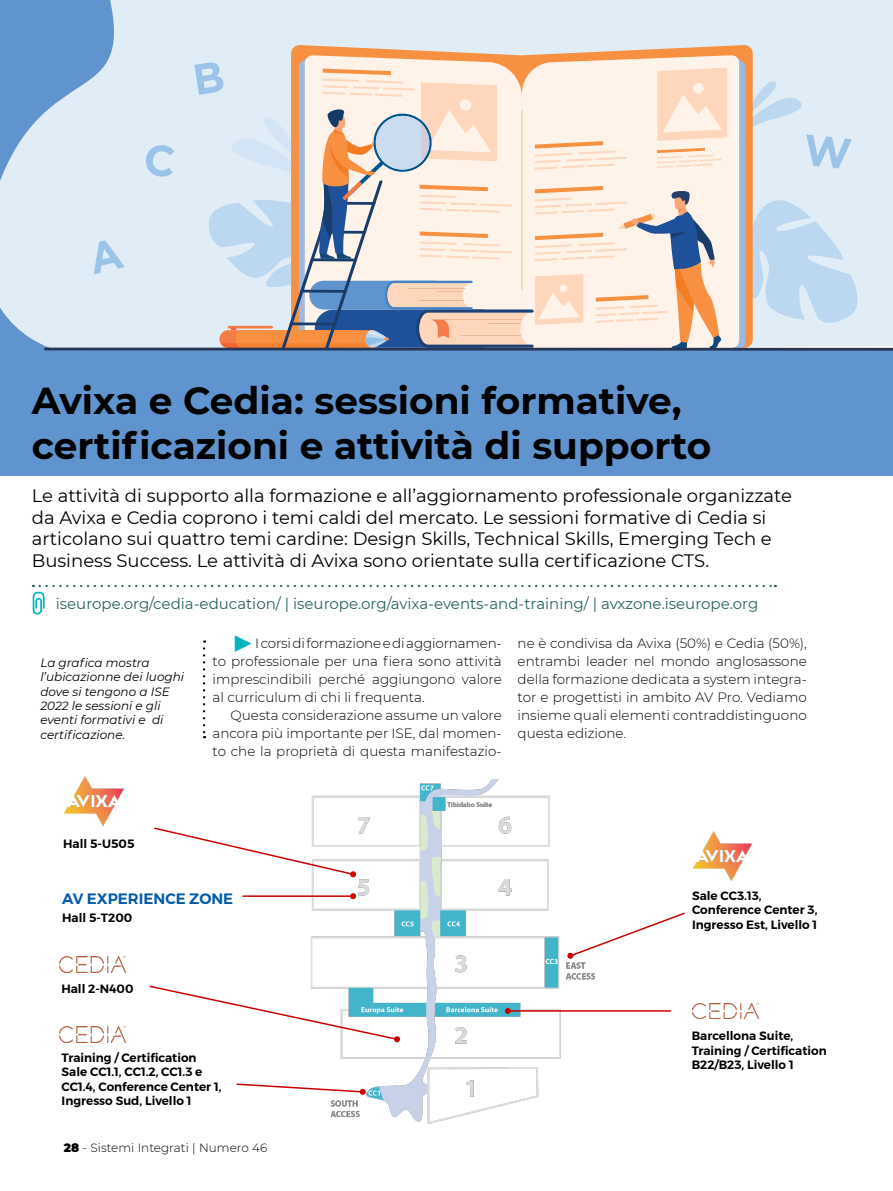
<style>
.page{position:relative;width:893px;height:1191px;background:#fff}
.page>*{position:absolute;margin:0;border:0;box-sizing:border-box;transform-origin:0 0}
.Testo{font:300 39px "Montserrat";color:#00b6bd}
.Titolo{font:700 37.5px/45px "Montserrat";color:#000}
.Sottotitolo{font:18px/21.6px "Montserrat";color:#000}
.Keywords{font:15px "Montserrat";color:#29625c}
.Caption_Testo_NERO{font:600 15px "Montserrat";color:#005baa}
.Testo-2{font:300 13.5px/18px "Montserrat";color:#000;text-align:justify}
.Caption_Testo_NERO-2{font:600 12px/14.4px "Montserrat";color:#000}
.Caption_Testo_NERO-3{font:italic 12px/14.4px "Montserrat";color:#000}
.t1{font:300 12px "Montserrat";color:#000}
.s1{font-weight:900}
</style>
<div class="page">
<div style="left:0;top:0;width:893px;height:476px;background:#6094ce"></div>
<svg style="left:0;top:0;width:893px;height:346px;fill:#e0edf6"></svg>
<svg style="left:291px;top:45px;width:231px;height:12px;background:#edb890"></svg>
<svg style="left:522px;top:45px;width:231px;height:12px;background:#edb890"></svg>
<svg style="left:44px;top:57px;width:849px;height:294px;background:#dedcdb"></svg>
<svg style="left:203px;top:648px;width:2px;height:90px"></svg>
<svg style="left:33px;top:585px;width:743px;height:29px"></svg>
<img style="left:310px;top:779px;width:300px;height:345px">
<svg style="left:236px;top:1082px;width:130px;height:12px"></svg>
<hr style="left:508px;top:1010px;width:163px;height:1px;background:#cb0101">
<svg style="left:505px;top:1008px;width:6px;height:6px"></svg>
<img style="left:60px;top:1026px;width:65px;height:16px">
<img style="left:65px;top:777px;width:58px;height:49px">
<svg style="left:149px;top:984px;width:251px;height:58px"></svg>
<img style="left:693px;top:1003px;width:65px;height:15px">
<svg style="left:154px;top:826px;width:202px;height:51px"></svg>
<img style="left:60px;top:956px;width:65px;height:16px">
<img style="left:693px;top:831px;width:58px;height:50px">
<hr style="left:242px;top:895px;width:111px;height:2px;background:#cb0101">
<svg style="left:350px;top:893px;width:6px;height:6px"></svg>
<svg style="left:567px;top:911px;width:118px;height:47px"></svg>
<p class="Titolo" style="left:32px;top:376px;width:681px">Avixa e Cedia: sessioni formative, certificazioni e attività di supporto</p>
<p class="Sottotitolo" style="left:32px;top:484px;width:762px">Le attività di supporto alla formazione e all’aggiornamento professionale organizzate da Avixa e Cedia coprono i temi caldi del mercato. Le sessioni formative di Cedia si articolano sui quattro temi cardine: Design Skills, Technical Skills, Emerging Tech e Business Success. Le attività di Avixa sono orientate sulla certificazione CTS.</p>
<p class="Keywords" style="left:56px;top:593px;width:704px">iseurope.org/cedia-education/ | iseurope.org/avixa-events-and-training/ | avxzone.iseurope.org</p>
<p class="Caption_Testo_NERO-3" style="left:40px;top:655px;width:145px">La grafica mostra l’ubicazionne dei luoghi dove si tengono a ISE<br>2022 le sessioni e gli eventi formativi e di certificazione.</p>
<p class="Testo" style="left:231px;top:614px;width:25px">▶</p>
<p class="Testo-2" style="left:213px;top:634px;width:291px;text-indent:43px">I corsi di formazione e di aggiornamen&shy;to professionale per una fiera sono attività imprescindibili perché aggiungono valore al curriculum di chi li frequenta.</p>
<p class="Testo-2" style="left:213px;top:706px;width:291px;text-indent:18px">Questa considerazione assume un valore ancora più importante per ISE, dal momen&shy;to che la proprietà di questa manifestazio-</p>
<p class="Testo-2" style="left:518px;top:634px;width:291px">ne è condivisa da Avixa (50%) e Cedia (50%), entrambi leader nel mondo anglosassone della formazione dedicata a system integra&shy;tor e progettisti in ambito AV Pro. Vediamo insieme quali elementi contraddistinguono questa edizione.</p>
<p class="Caption_Testo_NERO-2" style="left:63px;top:836px;width:73px">Hall 5-U505</p>
<p class="Caption_Testo_NERO" style="left:62px;top:886px;width:173px">AV EXPERIENCE ZONE</p>
<p class="Caption_Testo_NERO-2" style="left:62px;top:910px;width:72px">Hall 5-T200</p>
<p class="Caption_Testo_NERO-2" style="left:61px;top:981px;width:74px">Hall 2-N400</p>
<p class="Caption_Testo_NERO-2" style="left:62px;top:1050px;width:161px">Training / Certification<br>Sale CC1.1, CC1.2, CC1.3 e<br>CC1.4, Conference Center 1,<br>Ingresso Sud, Livello 1</p>
<p class="t1" style="left:64px;top:1140px;width:205px"><span class="s1">28</span> - Sistemi Integrati | Numero 46</p>
<p class="Caption_Testo_NERO-2" style="left:692px;top:888px;width:127px">Sale CC3.13,<br>Conference Center 3,<br>Ingresso Est, Livello 1</p>
<p class="Caption_Testo_NERO-2" style="left:692px;top:1028px;width:137px">Barcellona Suite,<br>Training / Certification<br>B22/B23, Livello 1</p>
</div>
